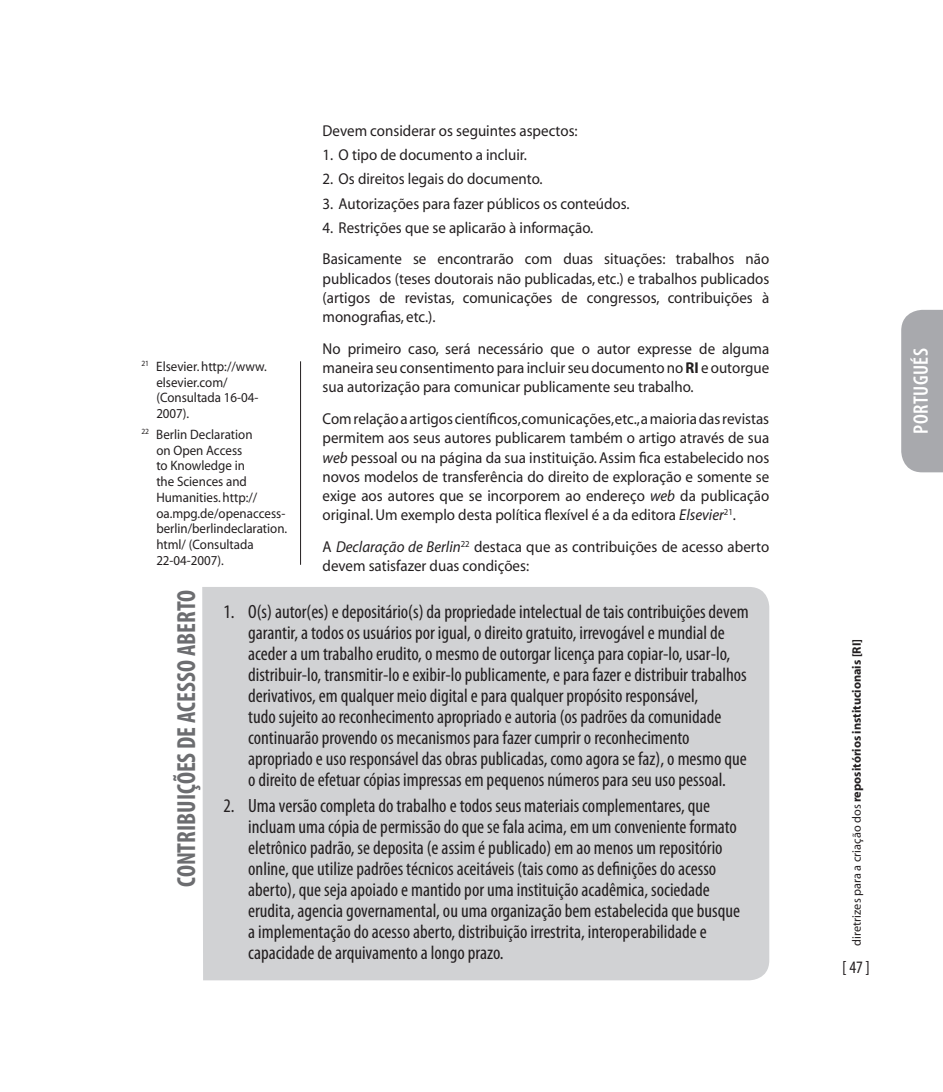
<style>
.page{position:relative;width:943px;height:1092px;background:#fff}
.page>*{position:absolute;margin:0;border:0;box-sizing:border-box;transform-origin:0 0}
.t1{font:700 condensed 26.25px "Myriad Pro";color:#6c6d70;scale:.95 1}
.t2{font:600 condensed 21px "Myriad Pro";letter-spacing:.025em;color:#fff}
.t3{font:condensed 19.25px/21px "Myriad Pro";color:#231f20}
.t4{font:condensed 17.5px "Myriad Pro";color:#231f20}
.t5{font:15.75px/19.2px "Myriad";color:#231f20;text-align:justify;scale:.95 1}
.t6{font:13.65px/15.8px "Myriad";color:#231f20;scale:.95 1}
.t7{font:700 12.25px "Myriad";color:#231f20}
.s1{font-weight:700}
.s2{font-style:italic}
.s3{font-weight:400}
</style>
<div class="page">
<div style="left:901px;top:310px;width:42px;height:162px;background:#a8a9ad"></div>
<div style="left:202px;top:587px;width:567px;height:393px;background:#d1d2d4"></div>
<hr style="left:300px;top:361px;width:1px;height:203px;background:#231f20">
<p class="t5" style="left:322px;top:122px;width:270px">Devem considerar os seguintes aspectos:</p>
<p class="t5" style="left:322px;top:146px;width:217px">1. O tipo de documento a incluir.</p>
<p class="t5" style="left:322px;top:170px;width:233px">2. Os direitos legais do documento.</p>
<p class="t5" style="left:322px;top:194px;width:325px">3. Autorizações para fazer públicos os conteúdos.</p>
<p class="t5" style="left:322px;top:212px;width:471px;line-height:31.7px">4. Restrições que se aplicarão à informação.<br>Basicamente se encontrarão com duas situações: trabalhos não</p>
<p class="t5" style="left:322px;top:269px;width:471px">publicados (teses doutorais não publicadas, etc.) e trabalhos publicados (artigos de revistas, comunicações de congressos, contribuições à monografias, etc.).</p>
<p class="t5" style="left:322px;top:340px;width:471px">No primeiro caso, será necessário que o autor expresse de alguma maneira seu consentimento para incluir seu documento no <span class="s1">RI</span> e outorgue sua autorização para comunicar publicamente seu trabalho.</p>
<p class="t5" style="left:322px;top:410px;width:471px">Com relação a artigos científicos, comunicações, etc., a maioria das revistas permitem aos seus autores publicarem também o artigo através de sua <span class="s2">web</span> pessoal ou na página da sua instituição. Assim fica estabelecido nos novos modelos de transferência do direito de exploração e somente se exige aos autores que se incorporem ao endereço <span class="s2">web</span> da publicação original. Um exemplo desta política flexível é a da editora <span class="s2">Elsevier</span><sup>21</sup>.</p>
<p class="t5" style="left:322px;top:538px;width:471px">A <span class="s2">Declaração de Berlin</span><sup>22</sup> destaca que as contribuições de acesso aberto devem satisfazer duas condições:</p>
<p class="t3" style="left:248px;top:600px;width:502px;text-indent:-25px">1. O(s) autor(es) e depositário(s) da propriedade intelectual de tais contribuições devem garantir, a todos os usuários por igual, o direito gratuito, irrevogável e mundial de aceder a um trabalho erudito, o mesmo de outorgar licença para copiar-lo, usar-lo, distribuir-lo, transmitir-lo e exibir-lo publicamente, e para fazer e distribuir trabalhos derivativos, em qualquer meio digital e para qualquer propósito responsável,<br>tudo sujeito ao reconhecimento apropriado e autoria (os padrões da comunidade continuarão provendo os mecanismos para fazer cumprir o reconhecimento apropriado e uso responsável das obras publicadas, como agora se faz), o mesmo que o direito de efetuar cópias impressas em pequenos números para seu uso pessoal.</p>
<p class="t3" style="left:248px;top:794px;width:493px;text-indent:-25px">2. Uma versão completa do trabalho e todos seus materiais complementares, que incluam uma cópia de permissão do que se fala acima, em um conveniente formato eletrônico padrão, se deposita (e assim é publicado) em ao menos um repositório online, que utilize padrões técnicos aceitáveis (tais como as definições do acesso aberto), que seja apoiado e mantido por uma instituição acadêmica, sociedade erudita, agencia governamental, ou uma organização bem estabelecida que busque a implementação do acesso aberto, distribuição irrestrita, interoperabilidade e capacidade de arquivamento a longo prazo.</p>
<p class="t6" style="left:156px;top:359px;width:118px;text-indent:-15px"><sup>21</sup> Elsevier. http://www. elsevier.com/ (Consultada 16-04-<br>2007).</p>
<p class="t6" style="left:156px;top:427px;width:139px;text-indent:-15px"><sup>22</sup> Berlin Declaration<br>on Open Access<br>to Knowledge in<br>the Sciences and<br>Humanities. http:// oa.mpg.de/openaccess&shy;berlin/berlindeclaration. html/ (Consultada<br>22-04-2007).</p>
<h1 class="t1" style="left:170px;top:886px;width:314px;rotate:-90deg">CONTRIBUIÇÕES DE ACESSO ABERTO</h1>
<p class="t2" style="left:907px;top:434px;width:87px;rotate:-90deg">PORTUGUÉS</p>
<p class="t7" style="left:850px;top:945px;width:308px;rotate:-90deg"><span class="s3">diretrizes para a criação dos</span> repositórios institucionais [RI]</p>
<p class="t4" style="left:842px;top:956px;width:29px">[ 47]</p>
</div>
